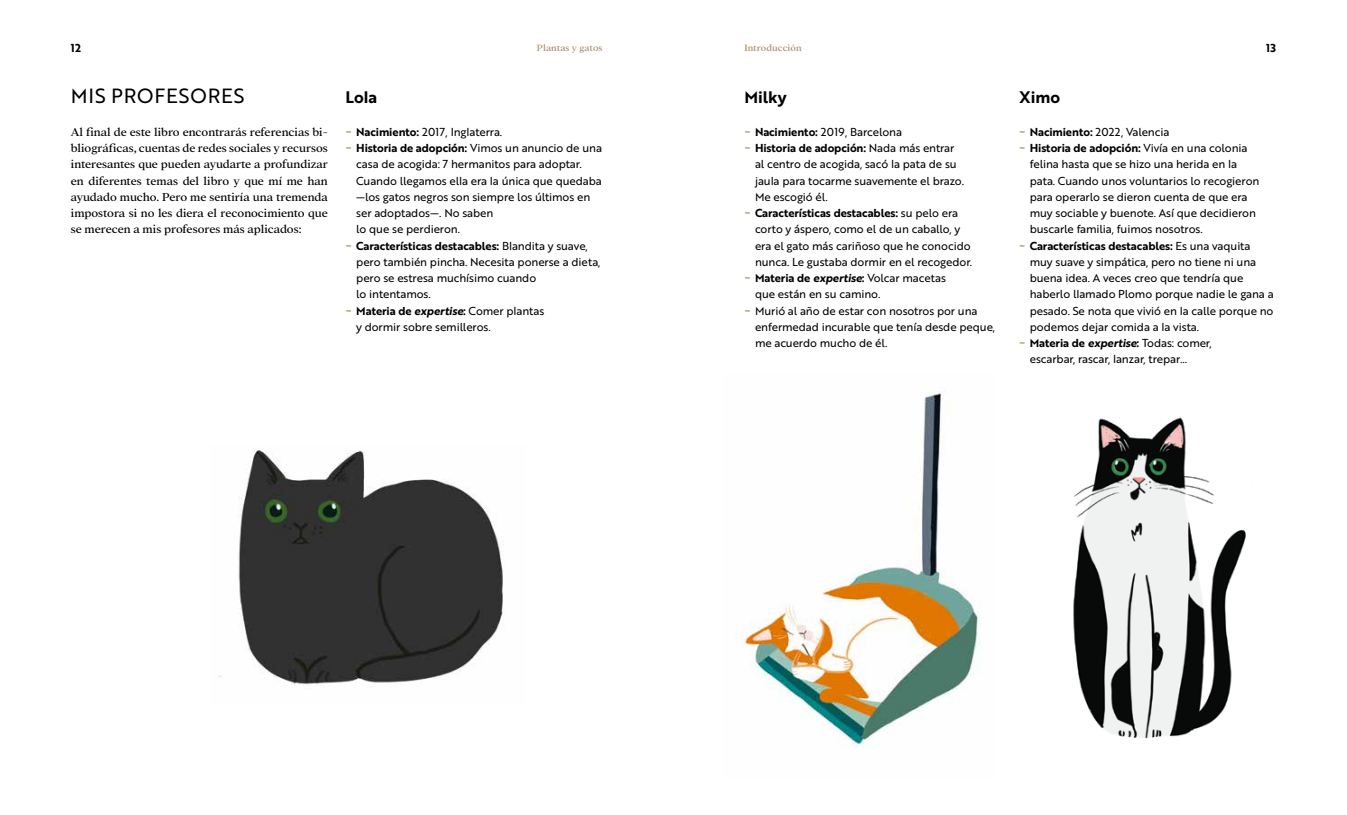
<style>
.page{position:relative;width:1347px;height:815px;background:#fff}
.page>*{position:absolute;margin:0;border:0;box-sizing:border-box;transform-origin:0 0}
.t1{font:20px "Brother 1816 Regular";letter-spacing:.04em;color:#000}
.t2{font:16.25px "Brother 1816 Bold";color:#000}
.t3{font:12.5px/16.2px "Addington CF";color:#000;text-align:justify}
.t4{font:11.25px/16.2px "Brother 1816 Regular";letter-spacing:-.01em;color:#000}
.t5{font:11.25px "Brother 1816 Bold";letter-spacing:-.01em;color:#000}
.t6{font:500 10px "Addington CF";letter-spacing:.005em;color:#ad9475}
.s1{font-family:"Brother 1816 Bold";color:#ad9475}
.s2{font-family:"Brother 1816 Bold"}
.s3{color:#ad9475}
.s4{font-family:"Brother 1816 Regular"}
.s5{font-family:"Brother 1816 Bold Italic"}
</style>
<div class="page">
<img style="left:736px;top:390px;width:242px;height:358px">
<img style="left:1073px;top:417px;width:173px;height:322px">
<img style="left:218px;top:450px;width:285px;height:235px">
<p class="t5" style="left:71px;top:39px;width:12px">12</p>
<p class="t6" style="left:537px;top:42px;width:67px">Plantas y gatos</p>
<p class="t6" style="left:744px;top:42px;width:59px">Introducción</p>
<p class="t5" style="left:1266px;top:39px;width:11px">13</p>
<h1 class="t1" style="left:71px;top:81px;width:175px">MIS PROFESORES</h1>
<p class="t3" style="left:71px;top:124px;width:258px">Al final de este libro encontrarás referencias bi&shy;bliográficas, cuentas de redes sociales y recursos interesantes que pueden ayudarte a profundizar en diferentes temas del libro y que mí me han ayudado mucho. Pero me sentiría una tremenda impostora si no les diera el reconocimiento que se merecen a mis profesores más aplicados:</p>
<h2 class="t2" style="left:345px;top:85px;width:33px">Lola</h2>
<p class="t4" style="left:345px;top:123px;width:158px"><span class="s1">~</span> <span class="s2">Nacimiento:</span> 2017, Inglaterra.</p>
<p class="t5" style="left:345px;top:140px;width:258px"><span class="s3">~</span> Historia de adopción: <span class="s4">Vimos un anuncio de una</span></p>
<p class="t4" style="left:356px;top:156px;width:247px">casa de acogida: 7 hermanitos para adoptar.<br>Cuando llegamos ella era la única que quedaba —los gatos negros son siempre los últimos en ser adoptados—. No saben<br>lo que se perdieron.</p>
<p class="t5" style="left:345px;top:237px;width:244px"><span class="s3">~</span> Características destacables: <span class="s4">Blandita y suave,</span></p>
<p class="t4" style="left:356px;top:253px;width:246px">pero también pincha. Necesita ponerse a dieta,</p>
<p class="t4" style="left:356px;top:269px;width:181px">pero se estresa muchísimo cuando</p>
<p class="t4" style="left:356px;top:286px;width:76px">lo intentamos.</p>
<p class="t4" style="left:345px;top:302px;width:200px"><span class="s1">~</span> <span class="s2">Materia de</span> <span class="s5">expertise</span><span class="s2">:</span> Comer plantas</p>
<p class="t4" style="left:356px;top:318px;width:136px">y dormir sobre semilleros.</p>
<h2 class="t2" style="left:744px;top:85px;width:44px">Milky</h2>
<p class="t4" style="left:744px;top:123px;width:159px"><span class="s1">~</span> <span class="s2">Nacimiento:</span> 2019, Barcelona</p>
<p class="t5" style="left:744px;top:140px;width:211px"><span class="s3">~</span> Historia de adopción: <span class="s4">Nada más entrar</span></p>
<p class="t4" style="left:755px;top:156px;width:210px">al centro de acogida, sacó la pata de su jaula para tocarme suavemente el brazo.<br>Me escogió él.</p>
<p class="t5" style="left:744px;top:205px;width:215px"><span class="s3">~</span> Características destacables: <span class="s4">su pelo era</span></p>
<p class="t4" style="left:755px;top:221px;width:207px">corto y áspero, como el de un caballo, y</p>
<p class="t4" style="left:755px;top:237px;width:217px">era el gato más cariñoso que he conocido</p>
<p class="t4" style="left:755px;top:253px;width:219px">nunca. Le gustaba dormir en el recogedor.</p>
<p class="t4" style="left:744px;top:269px;width:203px"><span class="s1">~</span> <span class="s2">Materia de</span> <span class="s5">expertise</span><span class="s2">:</span> Volcar macetas</p>
<p class="t4" style="left:755px;top:286px;width:127px">que están en su camino.</p>
<p class="t4" style="left:744px;top:302px;width:235px"><span class="s1">~</span> Murió al año de estar con nosotros por una</p>
<p class="t4" style="left:755px;top:318px;width:242px">enfermedad incurable que tenía desde peque,</p>
<p class="t4" style="left:755px;top:334px;width:134px">me acuerdo mucho de él.</p>
<h2 class="t2" style="left:1019px;top:85px;width:43px">Ximo</h2>
<p class="t4" style="left:1019px;top:123px;width:152px"><span class="s1">~</span> <span class="s2">Nacimiento:</span> 2022, Valencia</p>
<p class="t5" style="left:1019px;top:140px;width:230px"><span class="s3">~</span> Historia de adopción: <span class="s4">Vivía en una colonia</span></p>
<p class="t4" style="left:1029px;top:156px;width:231px">felina hasta que se hizo una herida en la pata. Cuando unos voluntarios lo recogieron para operarlo se dieron cuenta de que era muy sociable y buenote. Así que decidieron buscarle familia, fuimos nosotros.</p>
<p class="t5" style="left:1019px;top:237px;width:233px"><span class="s3">~</span> Características destacables: <span class="s4">Es una vaquita</span></p>
<p class="t4" style="left:1029px;top:253px;width:228px">muy suave y simpática, pero no tiene ni una</p>
<p class="t4" style="left:1029px;top:269px;width:215px">buena idea. A veces creo que tendría que</p>
<p class="t4" style="left:1029px;top:286px;width:245px">haberlo llamado Plomo porque nadie le gana a</p>
<p class="t4" style="left:1029px;top:302px;width:245px">pesado. Se nota que vivió en la calle porque no</p>
<p class="t4" style="left:1029px;top:318px;width:171px">podemos dejar comida a la vista.</p>
<p class="t4" style="left:1019px;top:334px;width:194px"><span class="s1">~</span> <span class="s2">Materia de</span> <span class="s5">expertise</span><span class="s2">:</span> Todas: comer,</p>
<p class="t4" style="left:1029px;top:351px;width:159px">escarbar, rascar, lanzar, trepar…</p>
</div>
